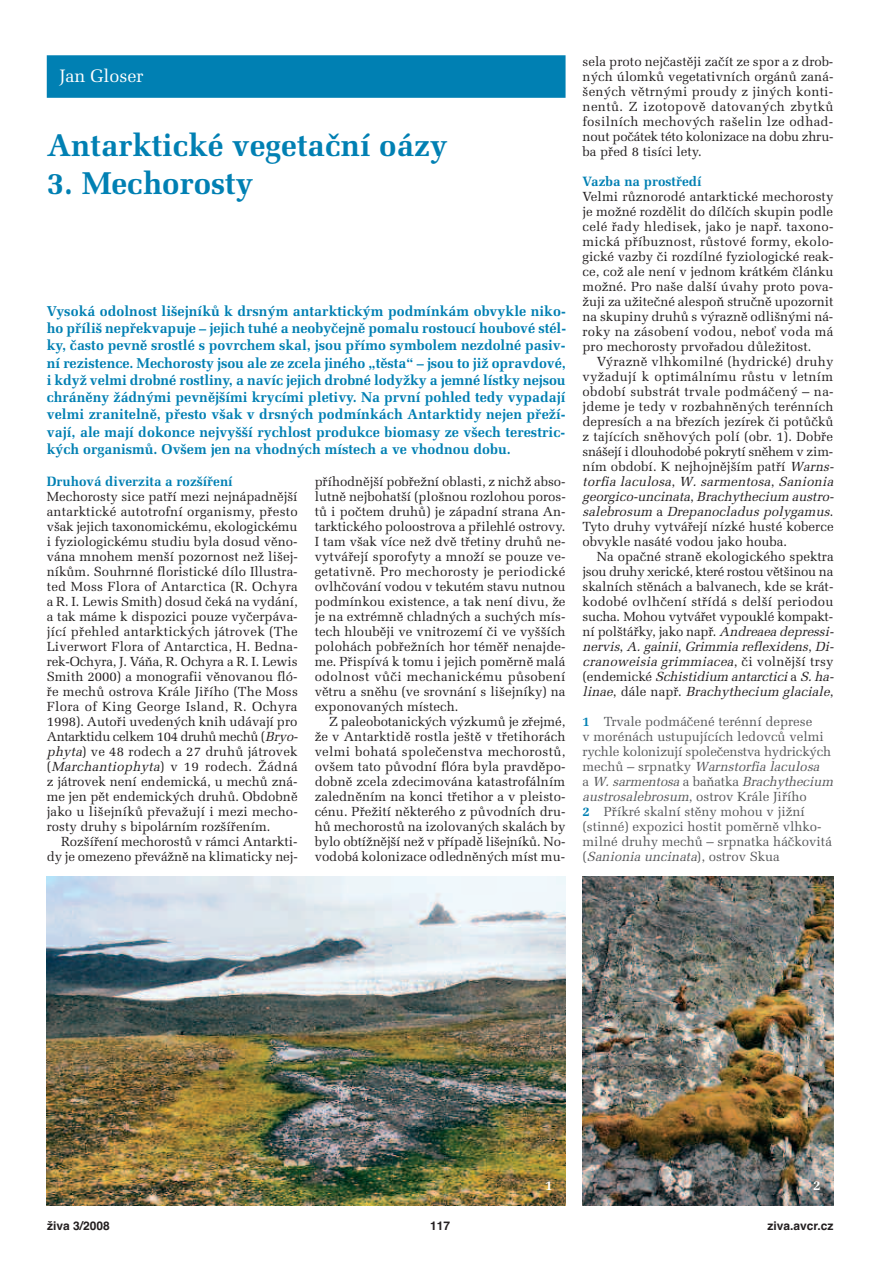
<style>
.page{position:relative;width:893px;height:1263px;background:#fff}
.page>*{position:absolute;margin:0;border:0;box-sizing:border-box;transform-origin:0 0}
.t1{font:700 31.5px "Melior CE";color:#0080b3}
.t2{font:18px "Melior CE";color:#fff}
.t3{font:700 14.25px/17.2px "Melior CE";color:#0080b3;text-align:justify}
.t4{font:700 13.5px "Melior CE";color:#0080b3}
.t5{font:700 13.5px "Melior CE";color:#fff}
.t6{font:13.2px/15px "Melior CE";color:#231f20;text-align:justify}
.t7{font:13.2px/15px "Melior CE";color:#57585a}
.t8{font:700 12px "Helvetica CE";color:#231f20}
.s1{font-style:italic}
.s2{font-weight:700;color:#0080b3}
</style>
<div class="page">
<div style="left:47px;top:55px;width:519px;height:43px;background:#0080b3"></div>
<img style="left:47px;top:876px;width:519px;height:329px">
<img style="left:583px;top:876px;width:250px;height:329px">
<h2 class="t2" style="left:60px;top:70px;width:85px">Jan Gloser</h2>
<h1 class="t1" style="left:47px;top:134px;width:402px">Antarktické vegetační oázy</h1>
<h1 class="t1" style="left:47px;top:172px;width:208px">3. Mechorosty</h1>
<p class="t3" style="left:47px;top:304px;width:521px">Vysoká odolnost lišejníků k drsným antarktickým podmínkám obvykle niko&shy;ho příliš nepřekvapuje – jejich tuhé a neobyčejně pomalu rostoucí houbové stél&shy;ky, často pevně srostlé s povrchem skal, jsou přímo symbolem nezdolné pasiv&shy;ní rezistence. Mechorosty jsou ale ze zcela jiného „těsta“ – jsou to již opravdové, i když velmi drobné rostliny, a navíc jejich drobné lodyžky a jemné lístky nejsou chráněny žádnými pevnějšími krycími pletivy. Na první pohled tedy vypadají velmi zranitelně, přesto však v drsných podmínkách Antarktidy nejen přeží&shy;vají, ale mají dokonce nejvyšší rychlost produkce biomasy ze všech terestric&shy;kých organismů. Ovšem jen na vhodných místech a ve vhodnou dobu.</p>
<p class="t4" style="left:47px;top:477px;width:187px">Druhová diverzita a rozšíření</p>
<p class="t6" style="left:47px;top:491px;width:255px;text-align:left">Mechorosty sice patří mezi nejnápadnější antarktické autotrofní organismy, přesto však jejich taxonomickému, ekologickému i fyziologickému studiu byla dosud věno&shy;vána mnohem menší pozornost než lišej&shy;níkům. Souhrnné floristické dílo Illustra&shy;ted Moss Flora of Antarctica (R. Ochyra a R. I. Lewis Smith) dosud čeká na vydání, a tak máme k dispozici pouze vyčerpáva&shy;jící přehled antarktických játrovek (The Liverwort Flora of Antarctica, H. Bedna&shy;rek-Ochyra, J. Váňa, R. Ochyra a R. I. Lewis Smith 2000) a monografii věnovanou fló&shy;ře mechů ostrova Krále Jiřího (The Moss Flora of King George Island, R. Ochyra 1998). Autoři uvedených knih udávají pro Antarktidu celkem 104 druhů mechů (<span class="s1">Bryo&shy;phyta</span>) ve 48 rodech a 27 druhů játrovek ( <span class="s1">Marchantiophyta</span>) v 1 9 r o d e c h . Ž á d n á z játrovek není endemická, u mechů zná&shy;me jen pět endemických druhů. Obdobně jako u lišejníků převažují i mezi mecho&shy;rosty druhy s bipolárním rozšířením.</p>
<p class="t6" style="left:47px;top:836px;width:252px;text-align:right">Rozšíření mechorostů v rámci Antarkti&shy;dy je omezeno převážně na klimaticky nej-</p>
<p class="t6" style="left:315px;top:476px;width:253px">příhodnější pobřežní oblasti, z nichž abso&shy;lutně nejbohatší (plošnou rozlohou poros&shy;tů i počtem druhů) je západní strana An&shy;tarktického poloostrova a přilehlé ostrovy.<br>I tam však více než dvě třetiny druhů ne&shy;vytvářejí sporofyty a množí se pouze ve&shy;getativně. Pro mechorosty je periodické ovlhčování vodou v tekutém stavu nutnou podmínkou existence, a tak není divu, že je na extrémně chladných a suchých mís&shy;tech hlouběji ve vnitrozemí či ve vyšších polohách pobřežních hor téměř nenajde&shy;me. Přispívá k tomu i jejich poměrně malá odolnost vůči mechanickému působení větru a sněhu (ve srovnání s lišejníky) na exponovaných místech.</p>
<p class="t6" style="left:315px;top:716px;width:252px;text-indent:14px">Z paleobotanických výzkumů je zřejmé, že v Antarktidě rostla ještě v třetihorách velmi bohatá společenstva mechorostů, ovšem tato původní flóra byla pravděpo&shy;dobně zcela zdecimována katastrofálním zaledněním na konci třetihor a v pleisto&shy;cénu. Přežití některého z původních dru&shy;hů mechorostů na izolovaných skalách by bylo obtížnější než v případě lišejníků. No&shy;vodobá kolonizace odledněných míst mu-</p>
<p class="t6" style="left:583px;top:56px;width:253px">sela proto nejčastěji začít ze spor a z drob&shy;ných úlomků vegetativních orgánů zaná&shy;šených větrnými proudy z jiných konti&shy;nentů. Z izotopově datovaných zbytků fosilních mechových rašelin lze odhad&shy;nout počátek této kolonizace na dobu zhru&shy;ba před 8 tisíci lety.</p>
<p class="t4" style="left:583px;top:177px;width:121px">Vazba na prostředí</p>
<p class="t6" style="left:583px;top:191px;width:253px">Velmi různorodé antarktické mechorosty je možné rozdělit do dílčích skupin podle celé řady hledisek, jako je např. taxono&shy;mická příbuznost, růstové formy, ekolo&shy;gické vazby či rozdílné fyziologické reak&shy;ce, což ale není v jednom krátkém článku možné. Pro naše další úvahy proto pova&shy;žuji za užitečné alespoň stručně upozornit na skupiny druhů s výrazně odlišnými ná&shy;roky na zásobení vodou, neboť voda má pro mechorosty prvořadou důležitost.</p>
<p class="t6" style="left:583px;top:356px;width:255px;text-align:left;text-indent:14px">Výrazně vlhkomilné (hydrické) druhy vyžadují k optimálnímu růstu v letním období substrát trvale podmáčený – na&shy;jdeme je tedy v rozbahněných terénních depresích a na březích jezírek či potůčků z tajících sněhových polí (obr. 1). Dobře snášejí i dlouhodobé pokrytí sněhem v zim&shy;ním období. K nejhojnějším patří <span class="s1">Warns&shy;torfia laculosa</span>, <span class="s1">W. sarmentosa</span>, <span class="s1">Sanionia georgico-uncinata</span>, <span class="s1">Brachythecium austro&shy;salebrosum</span> a <span class="s1">Drepanocladus polygamus</span>.<br>Tyto druhy vytvářejí nízké husté koberce obvykle nasáté vodou jako houba.</p>
<p class="t6" style="left:583px;top:551px;width:255px;text-align:left;text-indent:14px">Na opačné straně ekologického spektra jsou druhy xerické, které rostou většinou na skalních stěnách a balvanech, kde se krát&shy;kodobé ovlhčení střídá s delší periodou sucha. Mohou vytvářet vypouklé kompakt&shy;ní polštářky, jako např. <span class="s1">Andreaea depressi&shy;nervis</span>, <span class="s1">A. gainii</span>, <span class="s1">Grimmia reflexidens</span>, <span class="s1">Di&shy;cranoweisia grimmiacea</span>, č i v o l n ě j š í t r s y ( e n d e m i c k é <span class="s1">Schistidium antarctici</span> a <span class="s1">S. ha&shy;linae</span>, d á l e n a p ř. <span class="s1">Brachythecium glaciale</span>,</p>
<p class="t7" style="left:583px;top:716px;width:255px"><span class="s2">1</span> Trvale podmáčené terénní deprese<br>v morénách ustupujících ledovců velmi rychle kolonizují společenstva hydrických m e c h ů – s r p n a t k y <span class="s1">Warnstorfia laculosa<br></span>a <span class="s1">W.sarmentosa</span> a b a ň a t k a <span class="s1">Brachythecium austrosalebrosum</span>, o s tr o v Kr á l e J i ř í h o<br><span class="s2">2</span> Příkré skalní stěny mohou v jižní (stinné) expozici hostit poměrně vlhko&shy;milné druhy mechů – srpnatka háčkovitá ( <span class="s1">Sanionia uncinata</span>) , o s t r o v S k u a</p>
<p class="t5" style="left:545px;top:1181px;width:9px">1</p>
<p class="t5" style="left:813px;top:1181px;width:9px">2</p>
<p class="t8" style="left:47px;top:1219px;width:64px">živa 3/2008</p>
<p class="t8" style="left:430px;top:1219px;width:22px">117</p>
<p class="t8" style="left:767px;top:1219px;width:68px">ziva.avcr.cz</p>
</div>
